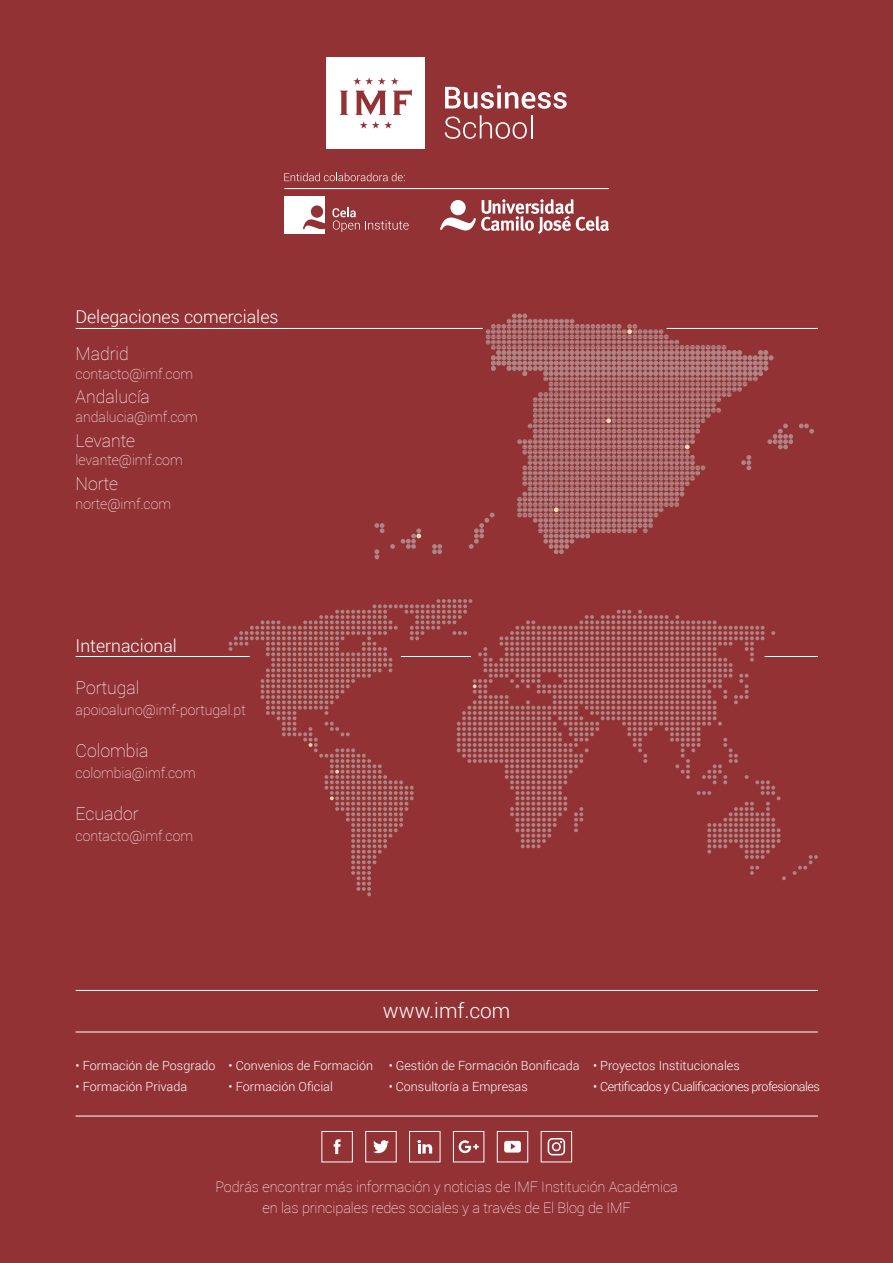
<style>
.page{position:relative;width:893px;height:1263px;background:#933235}
.page>*{position:absolute;margin:0;border:0;box-sizing:border-box;transform-origin:0 0}
.t1{font:300 21px "Roboto";color:#fff}
.t2{font:100 17.7px "Roboto";color:#fff}
.t3{font:300 17.7px "Roboto";color:#fff}
.t4{font:100 14.4px/21px "Roboto";letter-spacing:-.005em;color:#fff;text-align:center}
.t5{font:100 14.1px "Roboto";color:#fff}
.t6{font:300 12.6px "Roboto";color:#fff}
.t7{font:300 12.6px "Roboto";letter-spacing:-.04em;color:#fff}
</style>
<div class="page">
<svg style="left:374px;top:549px;width:5px;height:10px"></svg>
<svg style="left:432px;top:544px;width:10px;height:10px"></svg>
<svg style="left:390px;top:544px;width:5px;height:5px"></svg>
<svg style="left:374px;top:523px;width:10px;height:10px"></svg>
<svg style="left:401px;top:528px;width:20px;height:21px"></svg>
<svg style="left:799px;top:424px;width:15px;height:10px"></svg>
<svg style="left:469px;top:314px;width:324px;height:240px"></svg>
<hr style="left:76px;top:328px;width:407px;height:1px;background:#fff">
<hr style="left:666px;top:328px;width:152px;height:1px;background:#fff">
<svg style="left:229px;top:599px;width:557px;height:297px"></svg>
<svg style="left:793px;top:855px;width:25px;height:20px"></svg>
<hr style="left:76px;top:656px;width:174px;height:1px;background:#fff">
<hr style="left:401px;top:656px;width:70px;height:1px;background:#fff">
<hr style="left:765px;top:656px;width:53px;height:1px;background:#fff">
<hr style="left:76px;top:990px;width:742px;height:1px;background:#fff">
<hr style="left:76px;top:1116px;width:742px;height:1px;background:#fff">
<hr style="left:76px;top:1032px;width:742px;height:1px;background:#fff">
<svg style="left:445px;top:85px;width:122px;height:24px"></svg>
<svg style="left:445px;top:115px;width:87px;height:24px"></svg>
<div style="left:327px;top:57px;width:98px;height:92px;background:#fff"></div>
<svg style="left:360px;top:121px;width:32px;height:8px"></svg>
<svg style="left:340px;top:77px;width:72px;height:38px"></svg>
<svg style="left:284px;top:173px;width:121px;height:8px"></svg>
<hr style="left:284px;top:188px;width:325px;height:1px;background:#fff">
<svg style="left:332px;top:208px;width:77px;height:24px"></svg>
<div style="left:284px;top:196px;width:41px;height:38px;background:#fff"></div>
<div style="left:311px;top:205px;width:12px;height:13px;background:#933235;border-radius:50%"></div>
<svg style="left:303px;top:215px;width:22px;height:15px"></svg>
<svg style="left:440px;top:199px;width:169px;height:35px"></svg>
<svg style="left:334px;top:1139px;width:7px;height:15px"></svg>
<svg style="left:373px;top:1140px;width:16px;height:13px"></svg>
<svg style="left:417px;top:1140px;width:15px;height:13px"></svg>
<svg style="left:458px;top:1140px;width:21px;height:13px"></svg>
<div style="left:321px;top:1131px;width:32px;height:31px;border:1px solid #fff"></div>
<div style="left:365px;top:1131px;width:32px;height:31px;border:1px solid #fff"></div>
<div style="left:409px;top:1131px;width:31px;height:31px;border:1px solid #fff"></div>
<div style="left:453px;top:1131px;width:31px;height:31px;border:1px solid #fff"></div>
<div style="left:497px;top:1131px;width:31px;height:31px;border:1px solid #fff"></div>
<div style="left:541px;top:1131px;width:31px;height:31px;border:1px solid #fff"></div>
<svg style="left:504px;top:1141px;width:17px;height:11px"></svg>
<svg style="left:548px;top:1138px;width:17px;height:17px"></svg>
<h2 class="t3" style="left:76px;top:304px;width:204px">Delegaciones comerciales</h2>
<h2 class="t2" style="left:76px;top:341px;width:55px">Madrid</h2>
<p class="t5" style="left:76px;top:364px;width:119px">contacto@imf.com</p>
<h2 class="t2" style="left:76px;top:385px;width:76px">Andalucía</h2>
<p class="t5" style="left:76px;top:407px;width:124px">andalucia@imf.com</p>
<h2 class="t2" style="left:76px;top:428px;width:61px">Levante</h2>
<p class="t5" style="left:76px;top:450px;width:109px">levante@imf.com</p>
<h2 class="t2" style="left:76px;top:472px;width:44px">Norte</h2>
<p class="t5" style="left:76px;top:494px;width:97px">norte@imf.com</p>
<h2 class="t3" style="left:76px;top:633px;width:103px">Internacional</h2>
<h2 class="t2" style="left:76px;top:675px;width:65px">Portugal</h2>
<p class="t5" style="left:76px;top:700px;width:172px">apoioaluno@imf-portugal.pt</p>
<h2 class="t2" style="left:76px;top:738px;width:74px">Colombia</h2>
<p class="t5" style="left:76px;top:763px;width:122px">colombia@imf.com</p>
<h2 class="t2" style="left:76px;top:801px;width:65px">Ecuador</h2>
<p class="t5" style="left:76px;top:826px;width:119px">contacto@imf.com</p>
<h1 class="t1" style="left:383px;top:995px;width:129px">www.imf.com</h1>
<p class="t6" style="left:76px;top:1057px;width:141px">• Formación de Posgrado</p>
<p class="t6" style="left:76px;top:1078px;width:113px">• Formación Privada</p>
<p class="t6" style="left:229px;top:1057px;width:146px">• Convenios de Formación</p>
<p class="t6" style="left:229px;top:1078px;width:106px">• Formación Oficial</p>
<p class="t6" style="left:389px;top:1057px;width:192px">• Gestión de Formación Bonificada</p>
<p class="t6" style="left:389px;top:1078px;width:141px">• Consultoría a Empresas</p>
<p class="t6" style="left:593px;top:1057px;width:148px">• Proyectos Institucionales</p>
<p class="t7" style="left:593px;top:1078px;width:228px">• Certificados y Cualificaciones profesionales</p>
<p class="t4" style="left:215px;top:1176px;width:464px">Podrás encontrar más información y noticias de IMF Institución Académica en las principales redes sociales y a través de El Blog de IMF</p>
</div>
